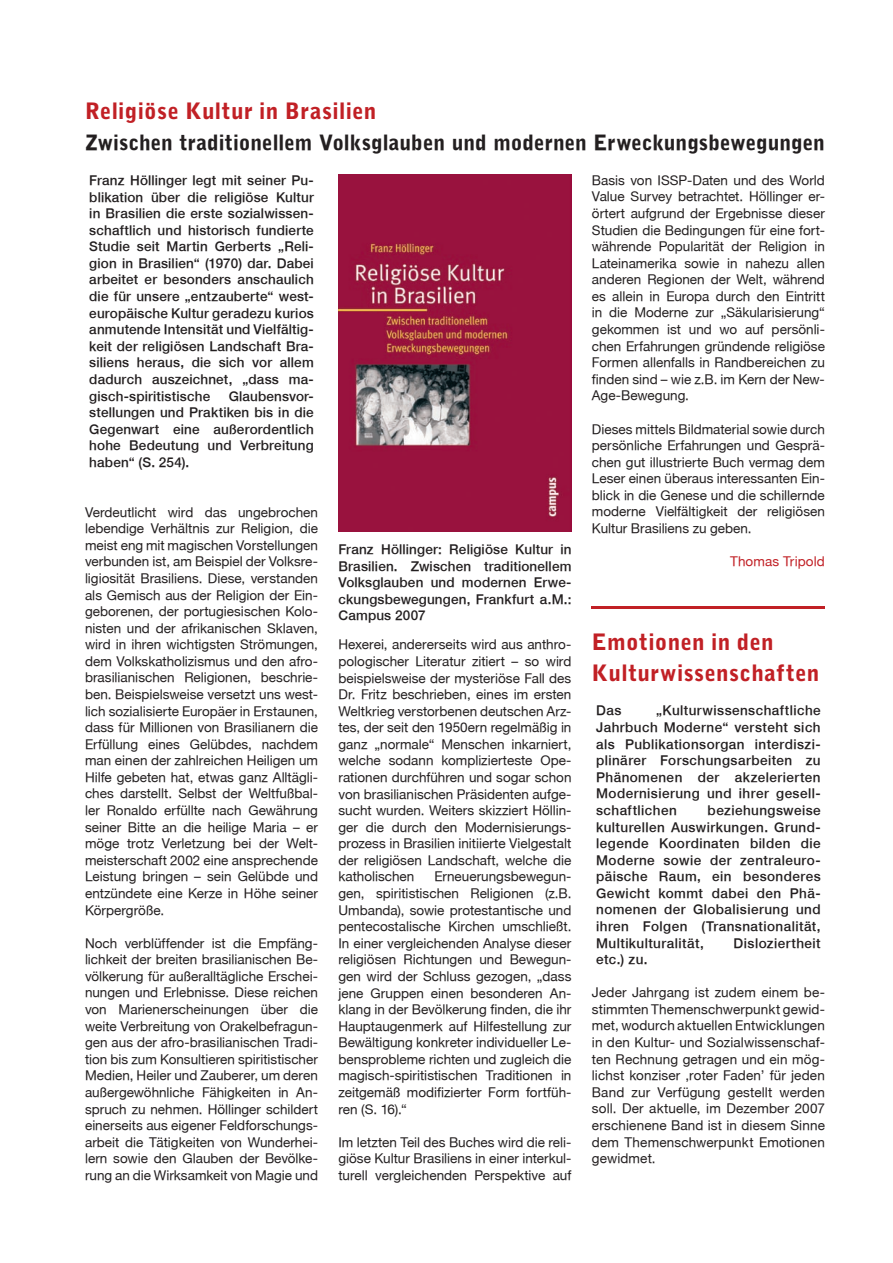
<style>
.page{position:relative;width:893px;height:1263px;background:#fff}
.page>*{position:absolute;margin:0;border:0;box-sizing:border-box;transform-origin:0 0}
.t1{font:900 22.5px/31.5px "Bell Gothic Std";letter-spacing:.015em;color:#c12025}
.t2{font:700 21px "Bell Gothic";color:#231f20}
.t3{font:13.5px/16.6px "Helvetica SOC Roman";color:#231f20;text-align:justify}
.t4{font:13.5px/16.6px "Helvetica SOC Medium";letter-spacing:.02em;color:#231f20;text-align:justify}
.t5{font:13.5px "Helvetica SOC Roman";letter-spacing:.01em;color:#c12025}
</style>
<div class="page">
<hr style="left:592px;top:607px;width:233px;height:2px;background:#c12025">
<img style="left:339px;top:174px;width:232px;height:357px">
<h1 class="t1" style="left:85px;top:95px;width:293px">Religiöse Kultur in Brasilien</h1>
<h2 class="t2" style="left:85px;top:131px;width:741px">Zwischen traditionellem Volksglauben und modernen Erweckungsbewegungen</h2>
<p class="t4" style="left:89px;top:172px;width:226px">Franz Höllinger legt mit seiner Pu&shy;blikation über die religiöse Kultur in Brasilien die erste sozialwissen&shy;schaftlich und historisch fundierte Studie seit Martin Gerberts „Reli&shy;gion in Brasilien“ (1970) dar. Dabei arbeitet er besonders anschaulich die für unsere „entzauberte“ west&shy;europäische Kultur geradezu kurios anmutende Intensität und Vielfältig&shy;keit der religiösen Landschaft Bra&shy;siliens heraus, die sich vor allem dadurch auszeichnet, „dass ma&shy;gisch-spiritistische</p>
<p class="t4" style="left:89px;top:387px;width:226px;text-indent:139px">Glaubensvor&shy;stellungen und Praktiken bis in die Gegenwart eine außerordentlich hohe Bedeutung und Verbreitung haben“ (S. 254).</p>
<p class="t3" style="left:85px;top:503px;width:235px">Verdeutlicht wird das ungebrochen lebendige Verhältnis zur Religion, die meist eng mit magischen Vorstellungen verbunden ist, am Beispiel der Volksre&shy;ligiosität Brasiliens. Diese, verstanden als Gemisch aus der Religion der Ein&shy;geborenen, der portugiesischen Kolo&shy;nisten und der afrikanischen Sklaven, wird in ihren wichtigsten Strömungen, dem Volkskatholizismus und den afro&shy;brasilianischen Religionen, beschrie&shy;ben. Beispielsweise versetzt uns west&shy;lich sozialisierte Europäer in Erstaunen, dass für Millionen von Brasilianern die Erfüllung eines Gelübdes, nachdem man einen der zahlreichen Heiligen um Hilfe gebeten hat, etwas ganz Alltägli&shy;ches darstellt. Selbst der Weltfußbal&shy;ler Ronaldo erfüllte nach Gewährung seiner Bitte an die heilige Maria – er möge trotz Verletzung bei der Welt&shy;meisterschaft 2002 eine ansprechende Leistung bringen – sein Gelübde und entzündete eine Kerze in Höhe seiner Körpergröße.</p>
<p class="t3" style="left:85px;top:934px;width:235px">Noch verblüffender ist die Empfäng&shy;lichkeit der breiten brasilianischen Be&shy;völkerung für außeralltägliche Erschei&shy;nungen und Erlebnisse. Diese reichen von Marienerscheinungen über die weite Verbreitung von Orakelbefragun&shy;gen aus der afro-brasilianischen Tradi&shy;tion bis zum Konsultieren spiritistischer Medien, Heiler und Zauberer, um deren außergewöhnliche Fähigkeiten in An&shy;spruch zu nehmen. Höllinger schildert einerseits aus eigener Feldforschungs&shy;arbeit die Tätigkeiten von Wunderhei&shy;lern sowie den Glauben der Bevölke&shy;rung an die Wirksamkeit von Magie und</p>
<p class="t4" style="left:338px;top:541px;width:235px">Franz Höllinger: Religiöse Kultur in Brasilien. Zwischen traditionellem Volksglauben und modernen Erwe&shy;ckungsbewegungen, Frankfurt a.M.:<br>Campus 2007</p>
<p class="t3" style="left:338px;top:636px;width:235px">Hexerei, andererseits wird aus anthro&shy;pologischer Literatur zitiert – so wird beispielsweise der mysteriöse Fall des Dr. Fritz beschrieben, eines im ersten Weltkrieg verstorbenen deutschen Arz&shy;tes, der seit den 1950ern regelmäßig in ganz „normale“ Menschen inkarniert, welche sodann komplizierteste Ope&shy;rationen durchführen und sogar schon von brasilianischen Präsidenten aufge&shy;sucht wurden. Weiters skizziert Höllin&shy;ger die durch den Modernisierungs&shy;prozess in Brasilien initiierte Vielgestalt der religiösen Landschaft, welche die katholischen</p>
<p class="t3" style="left:338px;top:868px;width:235px;text-indent:96px">Erneuerungsbewegun&shy;gen, spiritistischen Religionen (z.B.<br>Umbanda), sowie protestantische und pentecostalische Kirchen umschließt.<br>In einer vergleichenden Analyse dieser religiösen Richtungen und Bewegun&shy;gen wird der Schluss gezogen, „dass jene Gruppen einen besonderen An&shy;klang in der Bevölkerung finden, die ihr Hauptaugenmerk auf Hilfestellung zur Bewältigung konkreter individueller Le&shy;bensprobleme richten und zugleich die magisch-spiritistischen Traditionen in zeitgemäß modifizierter Form fortfüh&shy;ren (S. 16).“</p>
<p class="t3" style="left:338px;top:1133px;width:235px">Im letzten Teil des Buches wird die reli&shy;giöse Kultur Brasiliens in einer interkul&shy;turell vergleichenden Perspektive auf</p>
<p class="t3" style="left:592px;top:171px;width:235px">Basis von ISSP-Daten und des World Value Survey betrachtet. Höllinger er&shy;örtert aufgrund der Ergebnisse dieser Studien die Bedingungen für eine fort&shy;währende Popularität der Religion in Lateinamerika sowie in nahezu allen anderen Regionen der Welt, während es allein in Europa durch den Eintritt in die Moderne zur „Säkularisierung“ gekommen ist und wo auf persönli&shy;chen Erfahrungen gründende religiöse Formen allenfalls in Randbereichen zu finden sind – wie z.B. im Kern der New-Age-Bewegung.</p>
<p class="t3" style="left:592px;top:420px;width:235px">Dieses mittels Bildmaterial sowie durch persönliche Erfahrungen und Gesprä&shy;chen gut illustrierte Buch vermag dem Leser einen überaus interessanten Ein&shy;blick in die Genese und die schillernde moderne Vielfältigkeit der religiösen Kultur Brasiliens zu geben.</p>
<p class="t5" style="left:730px;top:553px;width:96px">Thomas Tripold</p>
<h1 class="t1" style="left:592px;top:626px;width:229px">Emotionen in den<br>Kulturwissenschaften</h1>
<p class="t4" style="left:596px;top:702px;width:226px;text-indent:60px">„Kulturwissenschaftliche Jahrbuch Moderne“ versteht sich als Publikationsorgan interdiszi&shy;plinärer Forschungsarbeiten zu Phänomenen der akzelerierten Modernisierung und ihrer gesell&shy;schaftlichen</p>
<p class="t4" style="left:596px;top:702px;width:27px">Das</p>
<p class="t4" style="left:596px;top:802px;width:226px;text-indent:111px">beziehungsweise kulturellen Auswirkungen. Grund&shy;legende Koordinaten bilden die Moderne sowie der zentraleuro&shy;päische Raum, ein besonderes Gewicht kommt dabei den Phä&shy;nomenen der Globalisierung und ihren Folgen (Transnationalität, Multikulturalität,</p>
<p class="t4" style="left:734px;top:934px;width:89px">Disloziertheit</p>
<p class="t4" style="left:596px;top:951px;width:53px">etc.) zu.</p>
<p class="t3" style="left:592px;top:984px;width:235px">Jeder Jahrgang ist zudem einem be&shy;stimmten Themenschwerpunkt gewid&shy;met, wodurch aktuellen Entwicklungen in den Kultur- und Sozialwissenschaf&shy;ten Rechnung getragen und ein mög&shy;lichst konziser ‚roter Faden’ für jeden Band zur Verfügung gestellt werden soll. Der aktuelle, im Dezember 2007 erschienene Band ist in diesem Sinne dem Themenschwerpunkt Emotionen gewidmet.</p>
</div>
